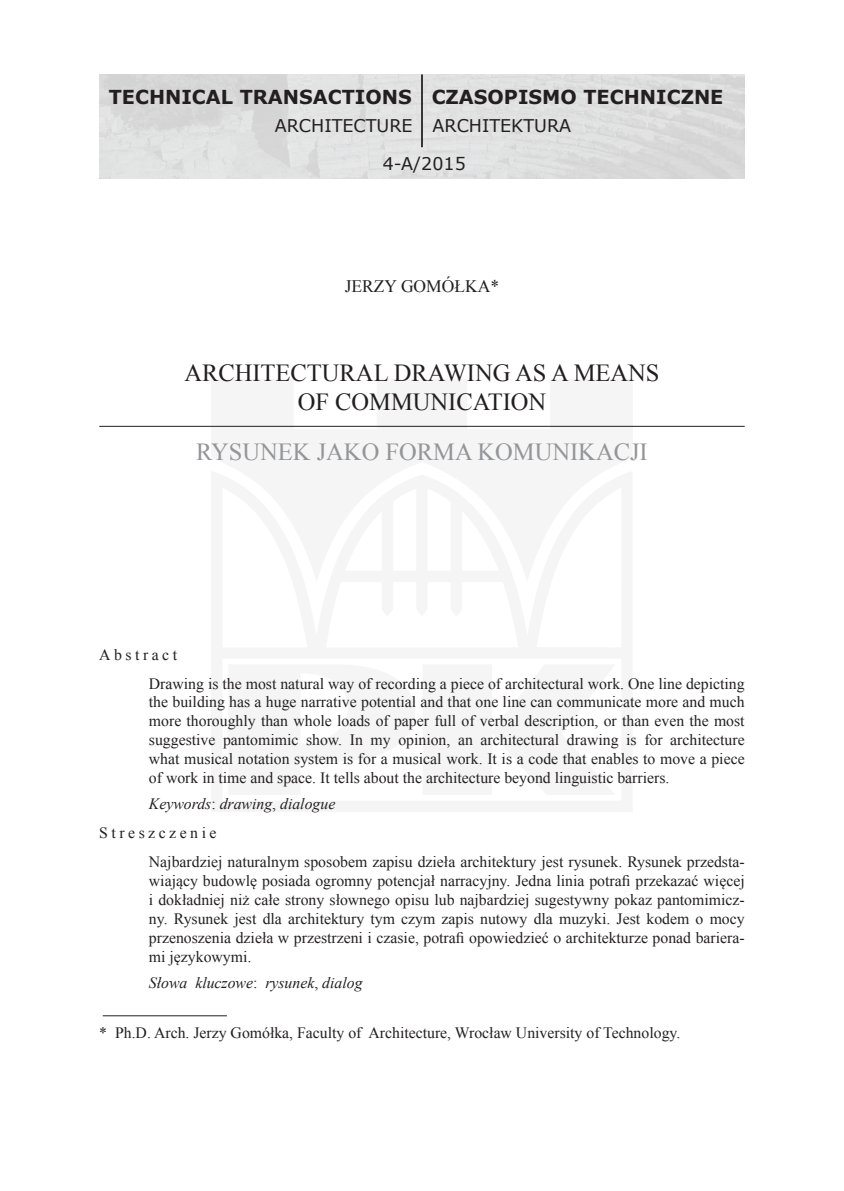
<style>
.page{position:relative;width:844px;height:1191px;background:#fff}
.page>*{position:absolute;margin:0;border:0;box-sizing:border-box;transform-origin:0 0}
.t1{font:24.5px/29.4px "Times New Roman";color:#231f20;text-align:center}
.t2{font:24.5px "Times New Roman";color:#939598}
.t3{font:700 19.25px "Verdana";color:#231f20}
.t4{font:17.5px/37.3px "Verdana";color:#231f20}
.t5{font:17.5px "Times New Roman";color:#231f20}
.t6{font:15.75px/18.9px "Times New Roman";color:#231f20;text-align:justify}
.t7{font:italic 15.75px/28.9px "Times New Roman";color:#231f20}
.s1{font-style:normal}
</style>
<div class="page">
<hr style="left:103px;top:1015px;width:124px;height:1px;background:#231f20">
<hr style="left:99px;top:426px;width:645px;height:1px;background:#231f20">
<img style="left:99px;top:74px;width:645px;height:105px">
<hr style="left:421px;top:74px;width:2px;height:73px;background:#231f20">
<p class="t3" style="left:109px;top:83px;width:304px">TECHNICAL TRANSACTIONS</p>
<p class="t4" style="left:382px;top:107px;width:85px;text-indent:-108px">ARCHITECTURE<br>4-A/2015</p>
<p class="t3" style="left:431px;top:83px;width:293px">CZASOPISMO TECHNICZNE</p>
<p class="t4" style="left:432px;top:107px;width:140px">ARCHITEKTURA</p>
<p class="t5" style="left:344px;top:274px;width:156px">JERZY GOMÓŁKA*</p>
<h1 class="t1" style="left:184px;top:358px;width:476px">ARCHITECTURAL DRAWING AS A MEANS<br>OF COMMUNICATION</h1>
<h1 class="t2" style="left:196px;top:435px;width:453px">RYSUNEK JAKO FORMA KOMUNIKACJI</h1>
<p class="t6" style="left:149px;top:639px;width:597px;line-height:28.9px;text-indent:-50px">Abstract<br>Drawing is the most natural way of recording a piece of architectural work. One line depicting</p>
<p class="t6" style="left:149px;top:692px;width:597px">the building has a huge narrative potential and that one line can communicate more and much more thoroughly than whole loads of paper full of verbal description, or than even the most suggestive pantomimic show. In my opinion, an architectural drawing is for architecture what musical notation system is for a musical work. It is a code that enables to move a piece of work in time and space. It tells about the architecture beyond linguistic barriers.</p>
<p class="t7" style="left:99px;top:789px;width:237px;text-indent:50px">Keywords<span class="s1">:</span> drawing<span class="s1">,</span> dialogue<br><span class="s1">Streszczenie</span></p>
<p class="t6" style="left:149px;top:852px;width:597px">Najbardziej naturalnym sposobem zapisu dzieła architektury jest rysunek. Rysunek przedsta&shy;wiający budowlę posiada ogromny potencjał narracyjny. Jedna linia potrafi przekazać więcej i dokładniej niż całe strony słownego opisu lub najbardziej sugestywny pokaz pantomimicz&shy;ny. Rysunek jest dla architektury tym czym zapis nutowy dla muzyki. Jest kodem o mocy przenoszenia dzieła w przestrzeni i czasie, potrafi opowiedzieć o architekturze ponad bariera&shy;mi językowymi.</p>
<p class="t7" style="left:149px;top:968px;width:215px">Słowa kluczowe<span class="s1">:</span> rysunek<span class="s1">,</span> dialog</p>
<p class="t6" style="left:99px;top:1023px;width:582px">* Ph.D. Arch. Jerzy Gomółka, Faculty of Architecture, Wrocław University of Technology.</p>
</div>
